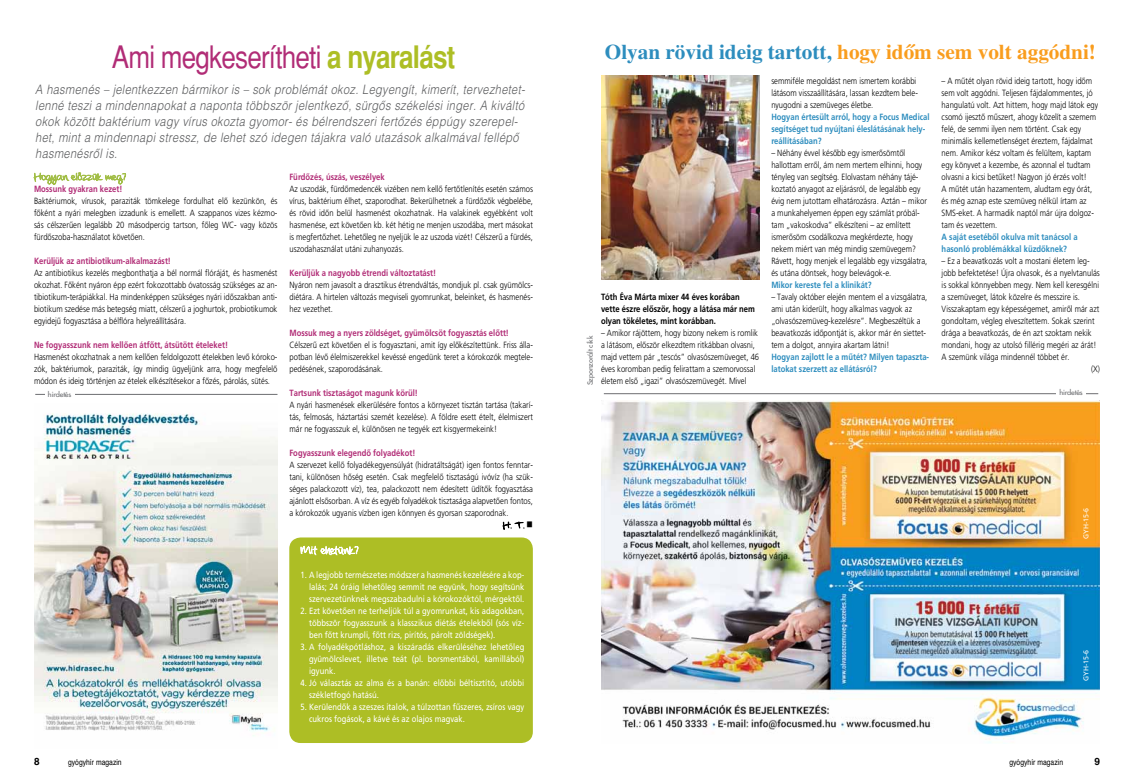
<style>
.page{position:relative;width:1134px;height:780px;background:#fff}
.page>*{position:absolute;margin:0;border:0;box-sizing:border-box;transform-origin:0 0}
.t1{font:31px "KB Helvetica Roman";letter-spacing:-.03em;color:#b12c76;scale:.84 1}
.t2{font:21px "KB Times Bold";color:#2d8dbe}
.t3{font:italic 13px/16px "KB Helvetica Light";letter-spacing:.03em;color:#58595b;scale:.85 1}
.t4{font:700 10px "Helvetica";color:#000}
.t5{font:300 9px/12px "Frutiger Alt";color:#000;text-align:justify;scale:.85 1}
.t6{font:9px/12px "Frutiger Alt A";color:#fff;text-align:justify;scale:.85 1}
.t7{font:700 9px "Frutiger Alt";color:#b12c76;scale:.85 1}
.t8{font:700 9px/12px "Frutiger Alt";color:#2d8dbe;scale:.85 1}
.t9{font:700 9px/12px "Frutiger Alt";color:#000;scale:.85 1}
.t10{font:8px "Helvetica";color:#000;scale:.85 1}
.t11{font:300 7px "Futura Hungary";letter-spacing:-.02em;color:#6d6e71;scale:1.06 1}
.t12{font:7px "Frutiger Alt A";color:#fff}
.s1{font-family:"KB Helvetica Bold";color:#adbe25}
.s2{color:#f99d1e}
</style>
<div class="page">
<hr style="left:35px;top:394px;width:242px;height:1px;background:#6d6e71">
<div style="left:45px;top:390px;width:29px;height:8px;background:#fff"></div>
<svg style="left:34px;top:172px;width:92px;height:13px"></svg>
<img style="left:34px;top:413px;width:243px;height:323px">
<div style="left:289px;top:537px;width:244px;height:206px;background:#adbe25;border-radius:11px"></div>
<svg style="left:300px;top:545px;width:59px;height:10px"></svg>
<svg style="left:503px;top:521px;width:22px;height:9px"></svg>
<img style="left:601px;top:400px;width:499px;height:343px">
<hr style="left:604px;top:393px;width:494px;height:1px;background:#6d6e71">
<div style="left:1056px;top:388px;width:30px;height:9px;background:#fff"></div>
<img style="left:601px;top:75px;width:158px;height:204px">
<h1 class="t1" style="left:112px;top:39px;width:410px">Ami megkeserítheti <span class="s1">a nyaralást</span></h1>
<p class="t3" style="left:35px;top:81px;width:578px">A hasmenés – jelentkezzen bármikor is – sok problémát okoz. Legyengít, kimerít, tervezhetet&shy;lenné teszi a mindennapokat a naponta többször jelentkezô, sürgôs székelési inger. A kiváltó okok között baktérium vagy vírus okozta gyomor- és bélrendszeri fertôzés éppúgy szerepel&shy;het, mint a mindennapi stressz, de lehet szó idegen tájakra való utazások alkalmával fellépô hasmenésrôl is.</p>
<p class="t7" style="left:34px;top:184px;width:106px">Mossunk gyakran kezet!</p>
<p class="t5" style="left:34px;top:195px;width:288px">Baktériumok, vírusok, paraziták tömkelege fordulhat elô kezünkön, és fôként a nyári melegben izzadunk is emellett. A szappanos vizes kézmo&shy;sás célszerûen legalább 20 másodpercig tartson, fôleg WC- vagy közös fürdôszoba-használatot követôen.</p>
<p class="t7" style="left:34px;top:256px;width:163px">Kerüljük az antibiotikum-alkalmazást!</p>
<p class="t5" style="left:34px;top:267px;width:288px">Az antibiotikus kezelés megbonthatja a bél normál flóráját, és hasmenést okozhat. Fôként nyáron épp ezért fokozottabb óvatosság szükséges az an&shy;tibiotikum-terápiákkal. Ha mindenképpen szükséges nyári idôszakban anti&shy;biotikum szedése más betegség miatt, célszerû a joghurtok, probiotikumok egyidejû fogyasztása a bélflóra helyreállítására.</p>
<p class="t7" style="left:34px;top:340px;width:230px">Ne fogyasszunk nem kellôen átfôtt, átsütött ételeket!</p>
<p class="t5" style="left:34px;top:351px;width:288px">Hasmenést okozhatnak a nem kellôen feldolgozott ételekben levô kóroko&shy;zók, baktériumok, paraziták, így mindig ügyeljünk arra, hogy megfelelô módon és ideig történjen az ételek elkészítésekor a fôzés, párolás, sütés.</p>
<p class="t11" style="left:48px;top:390px;width:24px">hirdetés</p>
<p class="t7" style="left:289px;top:172px;width:114px">Fürdôzés, úszás, veszélyek</p>
<p class="t5" style="left:289px;top:183px;width:288px">Az uszodák, fürdômedencék vizében nem kellô fertôtlenítés esetén számos vírus, baktérium élhet, szaporodhat. Bekerülhetnek a fürdôzôk végbelébe, és rövid idôn belül hasmenést okozhatnak. Ha valakinek egyébként volt hasmenése, ezt követôen kb. két hétig ne menjen uszodába, mert másokat is megfertôzhet. Lehetôleg ne nyeljük le az uszoda vizét! Célszerû a fürdés, uszodahasználat utáni zuhanyozás.</p>
<p class="t7" style="left:289px;top:268px;width:174px">Kerüljük a nagyobb étrendi változtatást!</p>
<p class="t5" style="left:289px;top:279px;width:288px">Nyáron nem javasolt a drasztikus étrendváltás, mondjuk pl. csak gyümölcs&shy;diétára. A hirtelen változás megviseli gyomrunkat, beleinket, és hasmenés&shy;hez vezethet.</p>
<p class="t7" style="left:289px;top:328px;width:260px">Mossuk meg a nyers zöldséget, gyümölcsöt fogyasztás elôtt!</p>
<p class="t5" style="left:289px;top:339px;width:288px">Célszerû ezt követôen el is fogyasztani, amit így elôkészítettünk. Friss álla&shy;potban lévô élelmiszerekkel kevéssé engedünk teret a kórokozók megtele&shy;pedésének, szaporodásának.</p>
<p class="t7" style="left:289px;top:388px;width:153px">Tartsunk tisztaságot magunk körül!</p>
<p class="t5" style="left:289px;top:399px;width:288px">A nyári hasmenések elkerülésére fontos a környezet tisztán tartása (takarí&shy;tás, felmosás, háztartási szemét kezelése). A földre esett ételt, élelmiszert már ne fogyasszuk el, különösen ne tegyék ezt kisgyermekeink!</p>
<p class="t7" style="left:289px;top:448px;width:150px">Fogyasszunk elegendô folyadékot!</p>
<p class="t5" style="left:289px;top:459px;width:288px">A szervezet kellô folyadékegyensúlyát (hidratáltságát) igen fontos fenntar&shy;tani, különösen hôség esetén. Csak megfelelô tisztaságú ivóvíz (ha szük&shy;séges palackozott víz), tea, palackozott nem édesített üdítôk fogyasztása ajánlott elsôsorban. A víz és egyéb folyadékok tisztasága alapvetôen fontos, a kórokozók ugyanis vízben igen könnyen és gyorsan szaporodnak.</p>
<p class="t6" style="left:309px;top:568px;width:255px;text-indent:-9px">1. A legjobb természetes módszer a hasmenés kezelésére a kop&shy;lalás; 24 óráig lehetôleg semmit ne együnk, hogy segítsünk szervezetünknek megszabadulni a kórokozóktól, mérgektôl.</p>
<p class="t6" style="left:309px;top:604px;width:255px;text-indent:-9px">2. Ezt követôen ne terheljük túl a gyomrunkat, kis adagokban, többször fogyasszunk a klasszikus diétás ételekbôl (sós víz&shy;ben fôtt krumpli, fôtt rizs, pirítós, párolt zöldségek).</p>
<p class="t6" style="left:309px;top:640px;width:255px;text-indent:-9px">3. A folyadékpótláshoz, a kiszáradás elkerüléséhez lehetôleg gyümölcslevet, illetve teát (pl. borsmentából, kamillából) igyunk.</p>
<p class="t6" style="left:309px;top:676px;width:255px;text-indent:-9px">4. Jó választás az alma és a banán: elôbbi béltisztító, utóbbi székletfogó hatású.</p>
<p class="t6" style="left:309px;top:700px;width:255px;text-indent:-9px">5. Kerülendôk a szeszes italok, a túlzottan fûszeres, zsíros vagy cukros fogások, a kávé és az olajos magvak.</p>
<h2 class="t2" style="left:605px;top:39px;width:492px">Olyan rövid ideig tartott, <span class="s2">hogy idôm sem volt aggódni!</span></h2>
<p class="t9" style="left:601px;top:291px;width:183px">Tóth Éva Márta mixer 44 éves korában vette észre elôször, hogy a látása már nem olyan tökéletes, mint korábban.</p>
<p class="t5" style="left:601px;top:327px;width:188px;text-align:left">– Amikor rájöttem, hogy bizony nekem is romlik a látásom, elôször elkezdtem ritkábban olvasni, majd vettem pár „tescós” olvasószemüveget, 46 éves koromban pedig felirattam a szemorvossal életem elsô „igazi” olvasószemüvegét. Mivel</p>
<p class="t11" style="left:585px;top:385px;width:48px;rotate:-90deg">Szponzorált cikk</p>
<p class="t5" style="left:771px;top:75px;width:174px;text-align:left">semmiféle megoldást nem ismertem korábbi látásom visszaállítására, lassan kezdtem bele&shy;nyugodni a szemüveges életbe.</p>
<p class="t8" style="left:771px;top:111px;width:188px">Hogyan értesült arról, hogy a Focus Medical segítséget tud nyújtani éleslátásának hely&shy;reállításában?</p>
<p class="t5" style="left:771px;top:147px;width:185px;text-align:left">– Néhány évvel késôbb egy ismerôsömtôl hallottam errôl, ám nem mertem elhinni, hogy tényleg van segítség. Elolvastam néhány tájé&shy;koztató anyagot az eljárásról, de legalább egy évig nem jutottam elhatározásra. Aztán – mikor a munkahelyemen éppen egy számlát próbál&shy;tam „vakoskodva” elkészíteni – az említett ismerôsöm csodálkozva megkérdezte, hogy nekem miért van még mindig szemüvegem?<br>Rávett, hogy menjek el legalább egy vizsgálatra, és utána döntsek, hogy belevágok-e.</p>
<p class="t8" style="left:771px;top:279px;width:120px">Mikor kereste fel a klinikát?</p>
<p class="t5" style="left:771px;top:291px;width:185px;text-align:left">– Tavaly október elején mentem el a vizsgálatra, ami után kiderült, hogy alkalmas vagyok az „olvasószemüveg-kezelésre”. Megbeszéltük a beavatkozás idôpontját is, akkor már én siettet&shy;tem a dolgot, annyira akartam látni!</p>
<p class="t8" style="left:771px;top:351px;width:187px">Hogyan zajlott le a mûtét? Milyen tapaszta&shy;latokat szerzett az ellátásról?</p>
<p class="t5" style="left:942px;top:75px;width:186px;text-align:left">– A mûtét olyan rövid ideig tartott, hogy idôm sem volt aggódni. Teljesen fájdalommentes, jó hangulatú volt. Azt hittem, hogy majd látok egy csomó ijesztô mûszert, ahogy közelít a szemem felé, de semmi ilyen nem történt. Csak egy minimális kellemetlenséget éreztem, fájdalmat nem. Amikor kész voltam és felültem, kaptam egy könyvet a kezembe, és azonnal el tudtam olvasni a kicsi betûket! Nagyon jó érzés volt!<br>A mûtét után hazamentem, aludtam egy órát, és még aznap este szemüveg nélkül írtam az sms-eket. A harmadik naptól már újra dolgoz&shy;tam és vezettem.</p>
<p class="t8" style="left:942px;top:231px;width:162px">A saját esetébôl okulva mit tanácsol a hasonló problémákkal küzdôknek?</p>
<p class="t5" style="left:942px;top:255px;width:176px">– Ez a beavatkozás volt a mostani életem leg-</p>
<p class="t5" style="left:942px;top:267px;width:188px">jobb befektetése! Újra olvasok, és a nyelvtanulás</p>
<p class="t5" style="left:942px;top:279px;width:187px">is sokkal könnyebben megy. Nem kell keresgélni</p>
<p class="t5" style="left:942px;top:291px;width:164px">a szemüveget, látok közelre és messzire is.</p>
<p class="t5" style="left:942px;top:303px;width:187px">Visszakaptam egy képességemet, amirôl már azt</p>
<p class="t5" style="left:942px;top:315px;width:182px">gondoltam, végleg elveszítettem. Sokak szerint</p>
<p class="t5" style="left:942px;top:327px;width:178px">drága a beavatkozás, de én azt szoktam nekik</p>
<p class="t5" style="left:942px;top:339px;width:184px">mondani, hogy az utolsó fillérig megéri az árát!</p>
<p class="t5" style="left:942px;top:351px;width:152px">A szemünk világa mindennél többet ér.</p>
<p class="t5" style="left:1091px;top:363px;width:12px">(X)</p>
<p class="t11" style="left:1059px;top:388px;width:24px">hirdetés</p>
<p class="t12" style="left:1082px;top:539px;width:33px;rotate:-90deg">GYH-15-6</p>
<p class="t12" style="left:1082px;top:680px;width:33px;rotate:-90deg">GYH-15-6</p>
<p class="t4" style="left:34px;top:753px;width:7px">8</p>
<p class="t10" style="left:68px;top:755px;width:65px">gyógyhír magazin</p>
<p class="t10" style="left:1009px;top:755px;width:65px">gyógyhír magazin</p>
<p class="t4" style="left:1094px;top:753px;width:7px">9</p>
</div>
